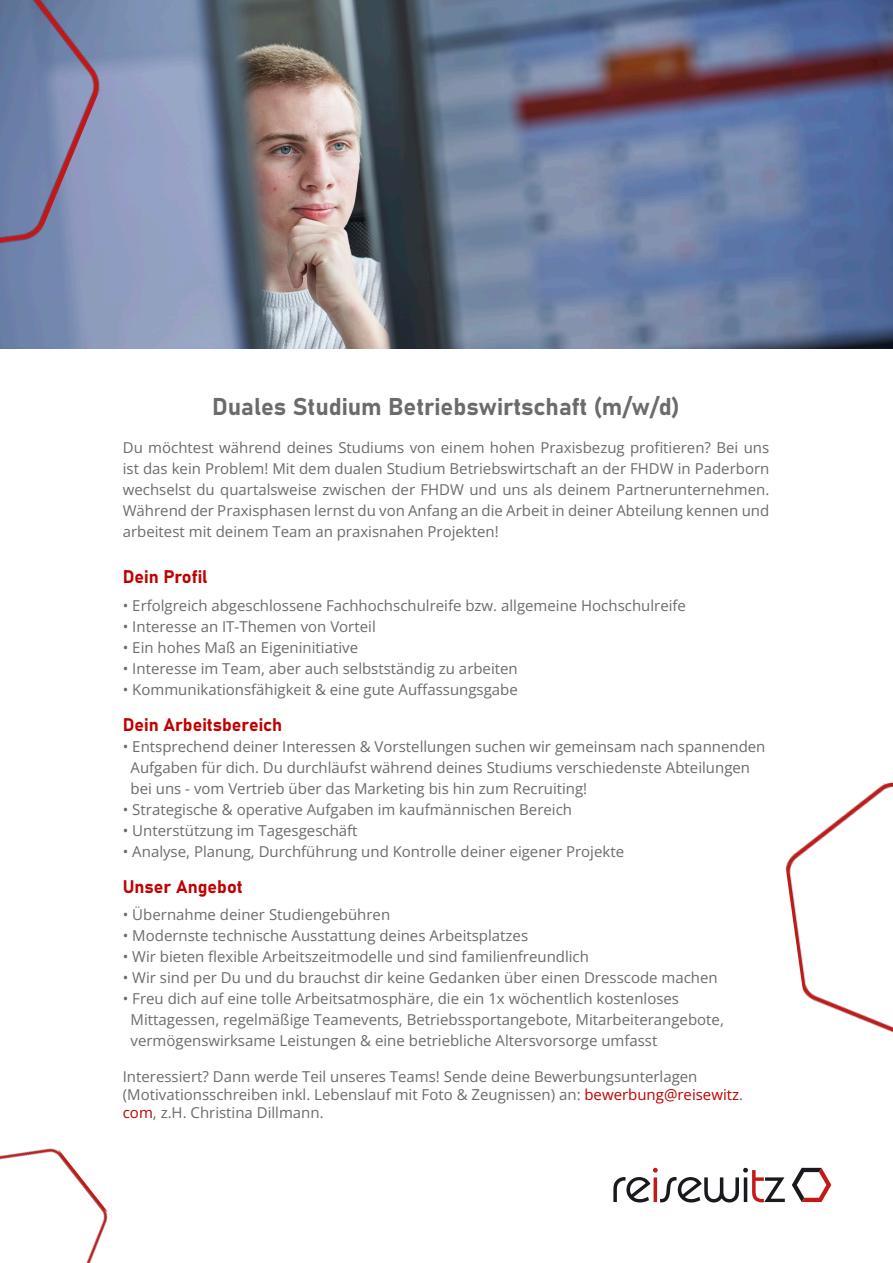
<style>
.page{position:relative;width:893px;height:1263px;background:#fff}
.page>*{position:absolute;margin:0;border:0;box-sizing:border-box;transform-origin:0 0}
.t1{font:24px "Bahnschrift";color:#6b6b6b}
.t2{font:18px "Bahnschrift";color:#c00000}
.t3{font:15px/21px "Open Sans";color:#6b6b6b}
.s1{color:#c00000}
</style>
<div class="page">
<img style="left:0;top:0;width:893px;height:349px">
<img style="left:0;top:1148px;width:108px;height:115px">
<img style="left:785px;top:782px;width:108px;height:250px">
<img style="left:0;top:0;width:134px;height:312px">
<svg style="left:613px;top:1168px;width:172px;height:34px"></svg>
<svg style="left:792px;top:1168px;width:39px;height:34px"></svg>
<p class="t1" style="left:212px;top:388px;width:469px">Duales Studium Betriebswirtschaft (m/w/d)</p>
<p class="t3" style="left:123px;top:437px;width:648px;text-align:justify">Du möchtest während deines Studiums von einem hohen Praxisbezug profitieren? Bei uns ist das kein Problem! Mit dem dualen Studium Betriebswirtschaft an der FHDW in Paderborn wechselst du quartalsweise zwischen der FHDW und uns als deinem Partnerunternehmen.<br>Während der Praxisphasen lernst du von Anfang an die Arbeit in deiner Abteilung kennen und arbeitest mit deinem Team an praxisnahen Projekten!</p>
<p class="t2" style="left:123px;top:563px;width:86px">Dein Profil</p>
<p class="t3" style="left:123px;top:595px;width:565px">• Erfolgreich abgeschlossene Fachhochschulreife bzw. allgemeine Hochschulreife</p>
<p class="t3" style="left:123px;top:616px;width:254px">• Interesse an IT-Themen von Vorteil</p>
<p class="t3" style="left:123px;top:637px;width:237px">• Ein hohes Maß an Eigeninitiative</p>
<p class="t3" style="left:123px;top:658px;width:397px">• Interesse im Team, aber auch selbstständig zu arbeiten</p>
<p class="t3" style="left:123px;top:679px;width:397px">• Kommunikationsfähigkeit &amp; eine gute Auffassungsgabe</p>
<p class="t2" style="left:123px;top:711px;width:161px">Dein Arbeitsbereich</p>
<p class="t3" style="left:131px;top:736px;width:636px;text-indent:-8px">• Entsprechend deiner Interessen &amp; Vorstellungen suchen wir gemeinsam nach spannenden<br>Aufgaben für dich. Du durchläufst während deines Studiums verschiedenste Abteilungen bei uns - vom Vertrieb über das Marketing bis hin zum Recruiting!</p>
<p class="t3" style="left:123px;top:799px;width:451px">• Strategische &amp; operative Aufgaben im kaufmännischen Bereich</p>
<p class="t3" style="left:123px;top:820px;width:236px">• Unterstützung im Tagesgeschäft</p>
<p class="t3" style="left:123px;top:841px;width:503px">• Analyse, Planung, Durchführung und Kontrolle deiner eigener Projekte</p>
<p class="t2" style="left:123px;top:873px;width:121px">Unser Angebot</p>
<p class="t3" style="left:123px;top:904px;width:269px">• Übernahme deiner Studiengebühren</p>
<p class="t3" style="left:123px;top:925px;width:407px">• Modernste technische Ausstattung deines Arbeitsplatzes</p>
<p class="t3" style="left:123px;top:946px;width:468px">• Wir bieten flexible Arbeitszeitmodelle und sind familienfreundlich</p>
<p class="t3" style="left:123px;top:967px;width:596px">• Wir sind per Du und du brauchst dir keine Gedanken über einen Dresscode machen</p>
<p class="t3" style="left:131px;top:988px;width:595px;text-indent:-8px">• Freu dich auf eine tolle Arbeitsatmosphäre, die ein 1x wöchentlich kostenloses<br>Mittagessen, regelmäßige Teamevents, Betriebssportangebote, Mitarbeiterangebote, vermögenswirksame Leistungen &amp; eine betriebliche Altersvorsorge umfasst</p>
<p class="t3" style="left:123px;top:1067px;width:622px;line-height:18px">Interessiert? Dann werde Teil unseres Teams! Sende deine Bewerbungsunterlagen (Motivationsschreiben inkl. Lebenslauf mit Foto &amp; Zeugnissen) an: <span class="s1">bewerbung@reisewitz</span>. <span class="s1">com</span>, z.H. Christina Dillmann.</p>
</div>
